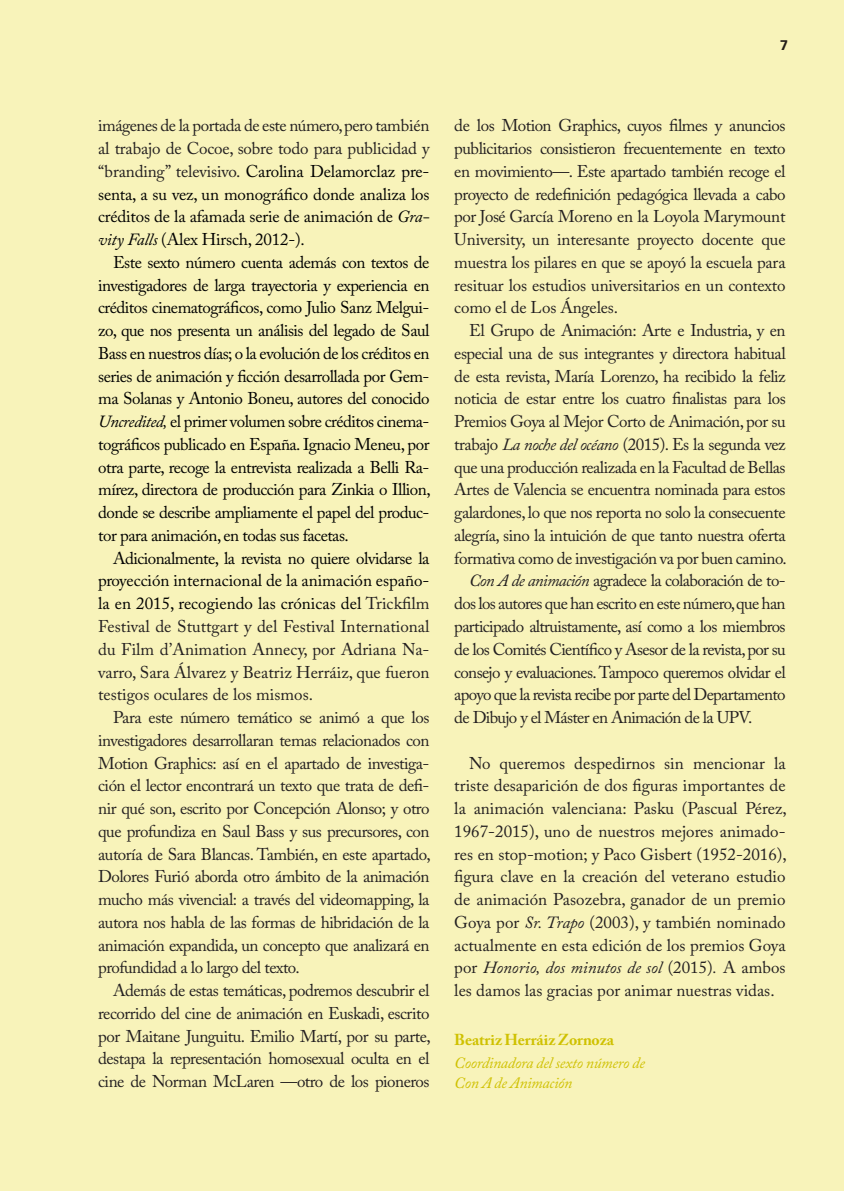
<style>
.page{position:relative;width:844px;height:1191px;background:#fff}
.page>*{position:absolute;margin:0;border:0;box-sizing:border-box;transform-origin:0 0}
.texto_común{font:16.97px/22.8px "Adobe Caslon Pro";letter-spacing:-.03em;color:#231f20;text-align:justify}
.texto_común-2{font:16.97px/22.8px "Adobe Caslon Pro";letter-spacing:-.025em;color:#000;text-align:justify}
.texto_común-3{font:italic 15.75px "Adobe Caslon Pro";letter-spacing:-.015em;color:#cfc101}
.texto_común-4{font:700 15.75px "Adobe Caslon Pro";letter-spacing:-.005em;color:#cfc101}
.t1{font:700 14px "Univers LT Std";color:#231f20}
.s1{color:#231f20}
.s2{font-style:italic}
.s3{color:#000}
</style>
<div class="page">
<div style="left:0;top:0;width:843px;height:1191px;background:#f8f3ba"></div>
<p class="t1" style="left:779px;top:37px;width:9px">7</p>
<p class="texto_común-2" style="left:98px;top:114px;width:333px"><span class="s1">imágenes de la portada de este número, pero también al trabajo de Cocoe, sobre todo para publicidad y “branding” televisivo.</span> Carolina Delamorclaz pre&shy;senta, a su vez, un monográfico donde analiza los créditos de la afamada serie de animación de <span class="s2">Gra&shy;vity Falls</span> (Alex Hirsch, 2012-).</p>
<p class="texto_común-2" style="left:98px;top:251px;width:334px;text-indent:15px">Este sexto número cuenta además con textos de investigadores de larga trayectoria y experiencia en créditos cinematográficos, como Julio Sanz Melgui&shy;zo, que nos presenta un análisis del legado de Saul Bass en nuestros días; o la evolución de los créditos en series de animación y ficción desarrollada por Gem&shy;ma Solanas y Antonio Boneu, autores del conocido <span class="s2">Uncredited,</span> el primer volumen sobre créditos cinema&shy;tográficos publicado en España. Ignacio Meneu, por otra parte, recoge la entrevista realizada a Belli Ra&shy;mírez, directora de producción para Zinkia o Illion, donde se describe ampliamente el papel del produc&shy;tor para animación, en todas sus facetas.</p>
<p class="texto_común" style="left:98px;top:546px;width:333px;text-indent:15px"><span class="s3">Adicionalmente, la revista no quiere olvidarse la proyección internacional de la animación españo&shy;la en 2015, recogiendo las crónicas del</span> Trickfilm Festival de Stuttgart y del Festival International du Film d’Animation Annecy, por Adriana Na&shy;varro, Sara Álvarez y Beatriz Herráiz, que fueron testigos oculares de los mismos.</p>
<p class="texto_común" style="left:98px;top:706px;width:334px;text-indent:15px">Para este número temático se animó a que los investigadores desarrollaran temas relacionados con Motion Graphics: así en el apartado de investiga&shy;ción el lector encontrará un texto que trata de defi&shy;nir qué son, escrito por Concepción Alonso; y otro que profundiza en Saul Bass y sus precursores, con autoría de Sara Blancas. También, en este apartado, Dolores Furió aborda otro ámbito de la animación mucho más vivencial: a través del videomapping, la autora nos habla de las formas de hibridación de la animación expandida, un concepto que analizará en profundidad a lo largo del texto.</p>
<p class="texto_común" style="left:98px;top:979px;width:334px;text-indent:15px">Además de estas temáticas, podremos descubrir el recorrido del cine de animación en Euskadi, escrito por Maitane Junguitu. Emilio Martí, por su parte, destapa la representación homosexual oculta en el cine de Norman McLaren —otro de los pioneros</p>
<p class="texto_común" style="left:454px;top:114px;width:333px">de los Motion Graphics, cuyos filmes y anuncios publicitarios consistieron frecuentemente en texto en movimiento—. Este apartado también recoge el proyecto de redefinición pedagógica llevada a cabo por José García Moreno en la Loyola Marymount University, un interesante proyecto docente que muestra los pilares en que se apoyó la escuela para resituar los estudios universitarios en un contexto como el de Los Ángeles.</p>
<p class="texto_común" style="left:454px;top:319px;width:334px;text-indent:15px">El Grupo de Animación: Arte e Industria, y en especial una de sus integrantes y directora habitual de esta revista, María Lorenzo, ha recibido la feliz noticia de estar entre los cuatro finalistas para los Premios Goya al Mejor Corto de Animación, por su trabajo <span class="s2">La noche del océano</span> (2015). Es la segunda vez que una producción realizada en la Facultad de Bellas Artes de Valencia se encuentra nominada para estos galardones, lo que nos reporta no solo la consecuente alegría, sino la intuición de que tanto nuestra oferta formativa como de investigación va por buen camino.</p>
<p class="texto_común" style="left:454px;top:569px;width:333px;text-indent:15px"><span class="s2">Con A de animación</span> agradece la colaboración de to&shy;dos los autores que han escrito en este número,que han participado altruistamente, así como a los miembros de los Comités Científico y Asesor de la revista, por su consejo y evaluaciones. Tampoco queremos olvidar el apoyo que la revista recibe por parte del Departamento de Dibujo y el Máster en Animación de la UPV.</p>
<p class="texto_común" style="left:454px;top:751px;width:334px;text-indent:15px">No queremos despedirnos sin mencionar la triste desaparición de dos figuras importantes de la animación valenciana: Pasku (Pascual Pérez, 1967-2015), uno de nuestros mejores animado&shy;res en stop-motion; y Paco Gisbert (1952-2016), figura clave en la creación del veterano estudio de animación Pasozebra, ganador de un premio Goya por <span class="s2">Sr. Trapo</span> (2003), y también nominado actualmente en esta edición de los premios Goya por <span class="s2">Honorio, dos minutos de sol</span> (2015)<span class="s2">.</span> A ambos les damos las gracias por animar nuestras vidas.</p>
<p class="texto_común-4" style="left:454px;top:1030px;width:161px">Beatriz Herráiz Zornoza</p>
<p class="texto_común-3" style="left:454px;top:1053px;width:192px">Coordinadora del sexto número de</p>
<p class="texto_común-3" style="left:454px;top:1073px;width:120px">Con A de Animación</p>
</div>
